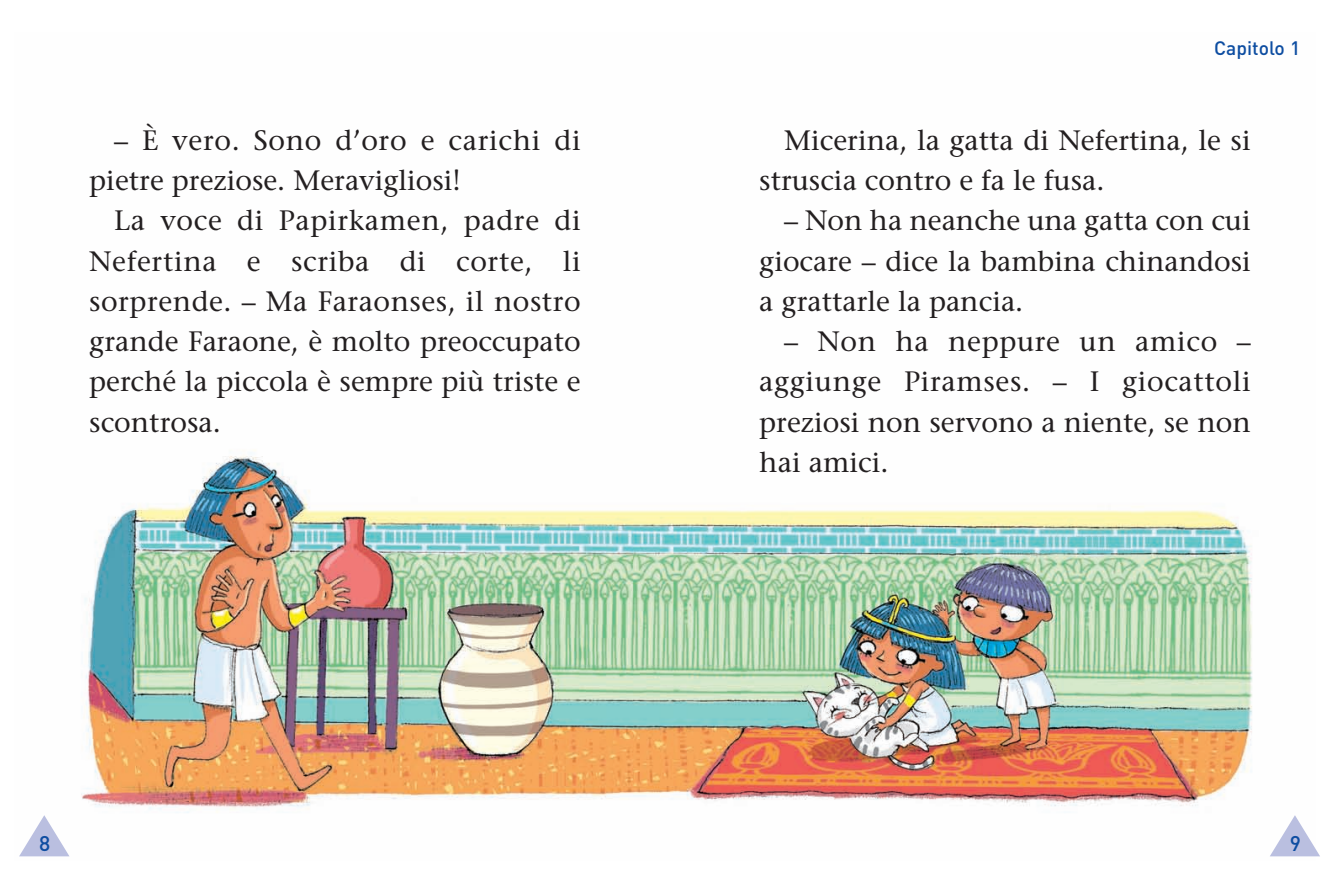
<style>
.page{position:relative;width:1340px;height:893px;background:#fff}
.page>*{position:absolute;margin:0;border:0;box-sizing:border-box;transform-origin:0 0}
.t1{font:28px/40.2px "Stone Serif";color:#231f20;text-align:justify}
.t2{font:500 21px "DIN";color:#0d4da1}
.t3{font:500 19.25px "DIN";color:#0d4da1}
</style>
<div class="page">
<img style="left:19px;top:450px;width:1296px;height:407px">
<svg style="left:1269px;top:815px;width:51px;height:41px"></svg>
<svg style="left:19px;top:815px;width:50px;height:41px"></svg>
<p class="t1" style="left:89px;top:120px;width:493px;text-indent:25px">– È vero. Sono d’oro e carichi di pietre preziose. Meravigliosi!</p>
<p class="t1" style="left:89px;top:200px;width:493px;text-indent:25px">La voce di Papirkamen, padre di Nefertina e scriba di corte, li sorprende. – Ma Faraonses, il nostro grande Faraone, è molto preoccupato perché la piccola è sempre più triste e scontrosa.</p>
<p class="t2" style="left:39px;top:830px;width:13px">8</p>
<p class="t3" style="left:1214px;top:36px;width:88px">Capitolo 1</p>
<p class="t1" style="left:759px;top:120px;width:493px;text-indent:25px">Micerina, la gatta di Nefertina, le si struscia contro e fa le fusa.</p>
<p class="t1" style="left:759px;top:200px;width:493px;text-indent:25px">– Non ha neanche una gatta con cui giocare – dice la bambina chinandosi a grattarle la pancia.</p>
<p class="t1" style="left:759px;top:321px;width:493px;text-indent:25px">– Non ha neppure un amico – aggiunge Piramses. – I giocattoli preziosi non servono a niente, se non hai amici.</p>
<p class="t2" style="left:1289px;top:830px;width:13px">9</p>
</div>
